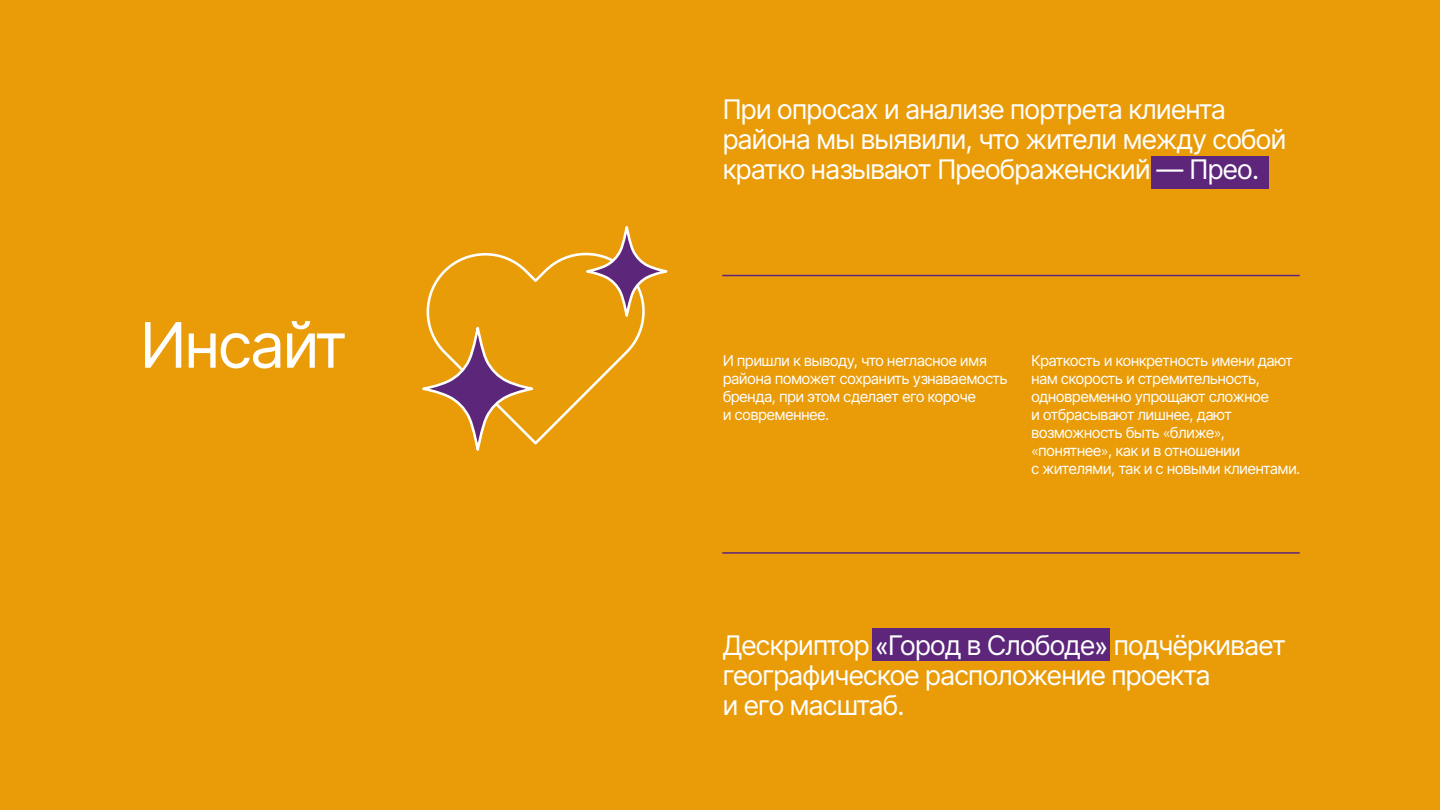
<style>
.page{position:relative;width:1440px;height:810px;background:#e99b08}
.page>*{position:absolute;margin:0;border:0;box-sizing:border-box;transform-origin:0 0}
.t1{font:62.7px "Inter Tight";color:#fff}
.t2{font:27px/30px "Inter Tight";color:#fff}
.t3{font:15px/18px "Inter Tight";color:#fff}
.s1{font-family:"Montserrat"}
.s2{font-family:"Euclid Triangle"}
</style>
<div class="page">
<hr style="left:722px;top:275px;width:578px;height:1px;background:#5d267a">
<hr style="left:722px;top:552px;width:578px;height:2px;background:#5d267a">
<div style="left:1152px;top:156px;width:117px;height:32px;background:#5d267a"></div>
<div style="left:872px;top:628px;width:238px;height:33px;background:#5d267a"></div>
<svg style="left:422px;top:227px;width:246px;height:224px"></svg>
<h1 class="t1" style="left:141px;top:298px;width:207px">Инсайт</h1>
<h2 class="t2" style="left:723px;top:94px;width:564px">При опросах и анализе портрета клиента района мы выявили, что жители между собой кратко называют Преображенский — Прео.</h2>
<p class="t3" style="left:723px;top:351px;width:286px">И пришли к выводу, что негласное имя района поможет сохранить узнаваемость бренда, при этом сделает его короче<br>и современнее.</p>
<p class="t3" style="left:1031px;top:351px;width:270px">Краткость и конкретность имени дают нам скорость и стремительность, одновременно упрощают сложное<br>и отбрасывают лишнее, дают возможность быть <span class="s1">«</span>ближе<span class="s1">»</span>, <span class="s1">«</span>понятнее<span class="s1">»</span>, как и в отношении<br>с жителями, так и с новыми клиентами.</p>
<h2 class="t2" style="left:723px;top:629px;width:564px">Дескриптор <span class="s2">«</span>Город в Слободе<span class="s2">»</span> подчёркивает географическое расположение проекта<br>и его масштаб.</h2>
</div>
